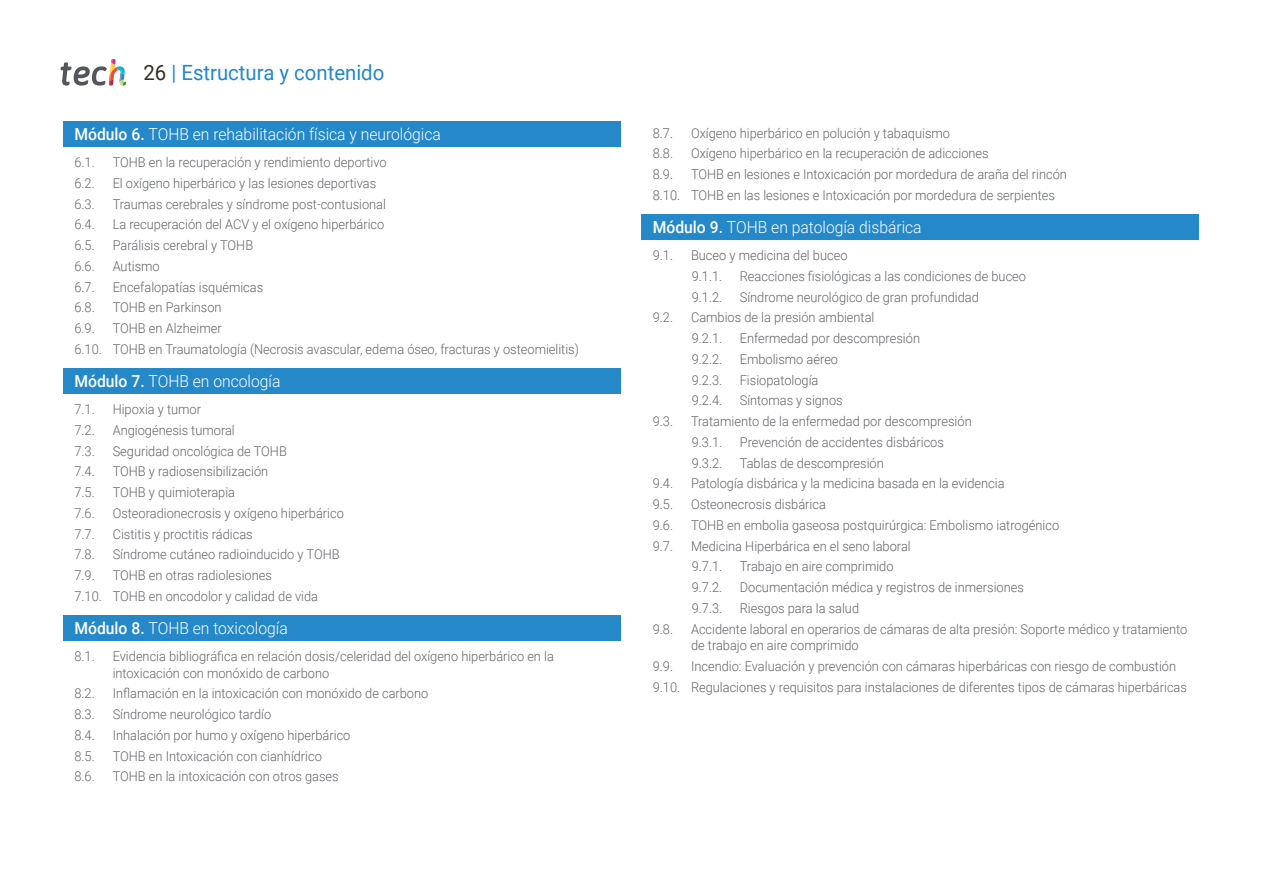
<style>
.page{position:relative;width:1263px;height:893px;background:#fff}
.page>*{position:absolute;margin:0;border:0;box-sizing:border-box;transform-origin:0 0}
.t1{font:21px "Roboto";color:#2488c9}
.t2{font:300 16.5px "Roboto";color:#fff;scale:.95 1}
.t3{font:300 13.5px/20.7px "Roboto";color:#61646a;scale:.95 1}
.s1{color:#312e20}
.s2{font-weight:500}
</style>
<div class="page">
<div style="left:642px;top:214px;width:557px;height:25px;background:#2488c9"></div>
<div style="left:63px;top:121px;width:558px;height:25px;background:#2488c9"></div>
<div style="left:63px;top:368px;width:558px;height:25px;background:#2488c9"></div>
<div style="left:63px;top:615px;width:558px;height:25px;background:#2488c9"></div>
<svg style="left:61px;top:59px;width:65px;height:27px"></svg>
<h1 class="t1" style="left:144px;top:57px;width:242px"><span class="s1">26</span> | Estructura y contenido</h1>
<p class="t2" style="left:74px;top:123px;width:387px"><span class="s2">Módulo 6.</span> TOHB en rehabilitación física y neurológica</p>
<p class="t3" style="left:74px;top:151px;width:23px">6.1.</p>
<p class="t3" style="left:113px;top:151px;width:290px">TOHB en la recuperación y rendimiento deportivo</p>
<p class="t3" style="left:74px;top:172px;width:23px">6.2.</p>
<p class="t3" style="left:113px;top:172px;width:279px">El oxígeno hiperbárico y las lesiones deportivas</p>
<p class="t3" style="left:74px;top:193px;width:23px">6.3.</p>
<p class="t3" style="left:113px;top:193px;width:289px">Traumas cerebrales y síndrome post-contusional</p>
<p class="t3" style="left:74px;top:214px;width:23px">6.4.</p>
<p class="t3" style="left:113px;top:214px;width:288px">La recuperación del ACV y el oxígeno hiperbárico</p>
<p class="t3" style="left:74px;top:234px;width:23px">6.5.</p>
<p class="t3" style="left:113px;top:234px;width:149px">Parálisis cerebral y TOHB</p>
<p class="t3" style="left:74px;top:255px;width:23px">6.6.</p>
<p class="t3" style="left:113px;top:255px;width:51px">Autismo</p>
<p class="t3" style="left:74px;top:276px;width:23px">6.7.</p>
<p class="t3" style="left:113px;top:276px;width:160px">Encefalopatías isquémicas</p>
<p class="t3" style="left:74px;top:297px;width:23px">6.8.</p>
<p class="t3" style="left:113px;top:297px;width:116px">TOHB en Parkinson</p>
<p class="t3" style="left:74px;top:317px;width:23px">6.9.</p>
<p class="t3" style="left:74px;top:317px;width:533px;text-indent:38px">TOHB en Alzheimer<br>6.10. TOHB en Traumatología (Necrosis avascular, edema óseo, fracturas y osteomielitis)</p>
<p class="t2" style="left:74px;top:370px;width:218px"><span class="s2">Módulo 7.</span> TOHB en oncología</p>
<p class="t3" style="left:74px;top:398px;width:23px">7.1.</p>
<p class="t3" style="left:113px;top:398px;width:95px">Hipoxia y tumor</p>
<p class="t3" style="left:74px;top:419px;width:23px">7.2.</p>
<p class="t3" style="left:113px;top:419px;width:130px">Angiogénesis tumoral</p>
<p class="t3" style="left:74px;top:440px;width:23px">7.3.</p>
<p class="t3" style="left:113px;top:440px;width:185px">Seguridad oncológica de TOHB</p>
<p class="t3" style="left:74px;top:461px;width:23px">7.4.</p>
<p class="t3" style="left:113px;top:461px;width:165px">TOHB y radiosensibilización</p>
<p class="t3" style="left:74px;top:481px;width:23px">7.5.</p>
<p class="t3" style="left:113px;top:481px;width:130px">TOHB y quimioterapia</p>
<p class="t3" style="left:74px;top:502px;width:23px">7.6.</p>
<p class="t3" style="left:113px;top:502px;width:245px">Osteoradionecrosis y oxígeno hiperbárico</p>
<p class="t3" style="left:74px;top:523px;width:23px">7.7.</p>
<p class="t3" style="left:113px;top:523px;width:149px">Cistitis y proctitis rádicas</p>
<p class="t3" style="left:74px;top:544px;width:23px">7.8.</p>
<p class="t3" style="left:113px;top:544px;width:240px">Síndrome cutáneo radioinducido y TOHB</p>
<p class="t3" style="left:74px;top:564px;width:23px">7.9.</p>
<p class="t3" style="left:74px;top:564px;width:258px;text-align:center">TOHB en otras radiolesiones<br>7.10. TOHB en oncodolor y calidad de vida</p>
<p class="t2" style="left:74px;top:617px;width:226px"><span class="s2">Módulo 8.</span> TOHB en toxicología</p>
<p class="t3" style="left:74px;top:645px;width:23px">8.1.</p>
<p class="t3" style="left:113px;top:648px;width:466px;line-height:16.5px">Evidencia bibliográfica en relación dosis/celeridad del oxígeno hiperbárico en la intoxicación con monóxido de carbono</p>
<p class="t3" style="left:74px;top:683px;width:23px">8.2.</p>
<p class="t3" style="left:113px;top:683px;width:334px">Inflamación en la intoxicación con monóxido de carbono</p>
<p class="t3" style="left:74px;top:703px;width:23px">8.3.</p>
<p class="t3" style="left:113px;top:703px;width:168px">Síndrome neurológico tardío</p>
<p class="t3" style="left:74px;top:724px;width:23px">8.4.</p>
<p class="t3" style="left:113px;top:724px;width:252px">Inhalación por humo y oxígeno hiperbárico</p>
<p class="t3" style="left:74px;top:745px;width:23px">8.5.</p>
<p class="t3" style="left:113px;top:745px;width:222px">TOHB en Intoxicación con cianhídrico</p>
<p class="t3" style="left:74px;top:766px;width:23px">8.6.</p>
<p class="t3" style="left:113px;top:766px;width:239px">TOHB en la intoxicación con otros gases</p>
<p class="t3" style="left:653px;top:122px;width:23px">8.7.</p>
<p class="t3" style="left:691px;top:122px;width:274px">Oxígeno hiperbárico en polución y tabaquismo</p>
<p class="t3" style="left:653px;top:143px;width:23px">8.8.</p>
<p class="t3" style="left:691px;top:143px;width:315px">Oxígeno hiperbárico en la recuperación de adicciones</p>
<p class="t3" style="left:653px;top:164px;width:23px">8.9.</p>
<p class="t3" style="left:653px;top:164px;width:438px;text-indent:38px">TOHB en lesiones e Intoxicación por mordedura de araña del rincón<br>8.10. TOHB en las lesiones e Intoxicación por mordedura de serpientes</p>
<p class="t2" style="left:653px;top:216px;width:285px"><span class="s2">Módulo 9.</span> TOHB en patología disbárica</p>
<p class="t3" style="left:653px;top:245px;width:23px">9.1.</p>
<p class="t3" style="left:691px;top:245px;width:166px">Buceo y medicina del buceo<br>9.1.1.</p>
<p class="t3" style="left:740px;top:265px;width:303px">Reacciones fisiológicas a las condiciones de buceo</p>
<p class="t3" style="left:692px;top:286px;width:34px">9.1.2.</p>
<p class="t3" style="left:740px;top:286px;width:253px">Síndrome neurológico de gran profundidad</p>
<p class="t3" style="left:653px;top:307px;width:23px">9.2.</p>
<p class="t3" style="left:691px;top:307px;width:195px">Cambios de la presión ambiental<br>9.2.1.</p>
<p class="t3" style="left:740px;top:328px;width:191px">Enfermedad por descompresión</p>
<p class="t3" style="left:692px;top:348px;width:34px">9.2.2.</p>
<p class="t3" style="left:740px;top:348px;width:105px">Embolismo aéreo</p>
<p class="t3" style="left:692px;top:369px;width:34px">9.2.3.</p>
<p class="t3" style="left:740px;top:369px;width:84px">Fisiopatología</p>
<p class="t3" style="left:692px;top:390px;width:34px">9.2.4.</p>
<p class="t3" style="left:740px;top:390px;width:110px">Síntomas y signos</p>
<p class="t3" style="left:653px;top:411px;width:23px">9.3.</p>
<p class="t3" style="left:691px;top:411px;width:297px">Tratamiento de la enfermedad por descompresión<br>9.3.1.</p>
<p class="t3" style="left:740px;top:431px;width:216px">Prevención de accidentes disbáricos</p>
<p class="t3" style="left:692px;top:452px;width:34px">9.3.2.</p>
<p class="t3" style="left:740px;top:452px;width:153px">Tablas de descompresión</p>
<p class="t3" style="left:653px;top:473px;width:23px">9.4.</p>
<p class="t3" style="left:691px;top:473px;width:332px">Patología disbárica y la medicina basada en la evidencia</p>
<p class="t3" style="left:653px;top:494px;width:23px">9.5.</p>
<p class="t3" style="left:691px;top:494px;width:143px">Osteonecrosis disbárica</p>
<p class="t3" style="left:653px;top:514px;width:23px">9.6.</p>
<p class="t3" style="left:691px;top:514px;width:389px">TOHB en embolia gaseosa postquirúrgica: Embolismo iatrogénico</p>
<p class="t3" style="left:653px;top:535px;width:23px">9.7.</p>
<p class="t3" style="left:691px;top:535px;width:233px">Medicina Hiperbárica en el seno laboral<br>9.7.1.</p>
<p class="t3" style="left:740px;top:556px;width:163px">Trabajo en aire comprimido</p>
<p class="t3" style="left:692px;top:577px;width:34px">9.7.2.</p>
<p class="t3" style="left:740px;top:577px;width:301px">Documentación médica y registros de inmersiones</p>
<p class="t3" style="left:692px;top:597px;width:34px">9.7.3.</p>
<p class="t3" style="left:740px;top:597px;width:127px">Riesgos para la salud</p>
<p class="t3" style="left:653px;top:618px;width:23px">9.8.</p>
<p class="t3" style="left:691px;top:620px;width:524px;line-height:16.5px">Accidente laboral en operarios de cámaras de alta presión: Soporte médico y tratamiento de trabajo en aire comprimido</p>
<p class="t3" style="left:653px;top:655px;width:23px">9.9.</p>
<p class="t3" style="left:653px;top:655px;width:564px;text-indent:38px">Incendio: Evaluación y prevención con cámaras hiperbáricas con riesgo de combustión<br>9.10. Regulaciones y requisitos para instalaciones de diferentes tipos de cámaras hiperbáricas</p>
</div>
